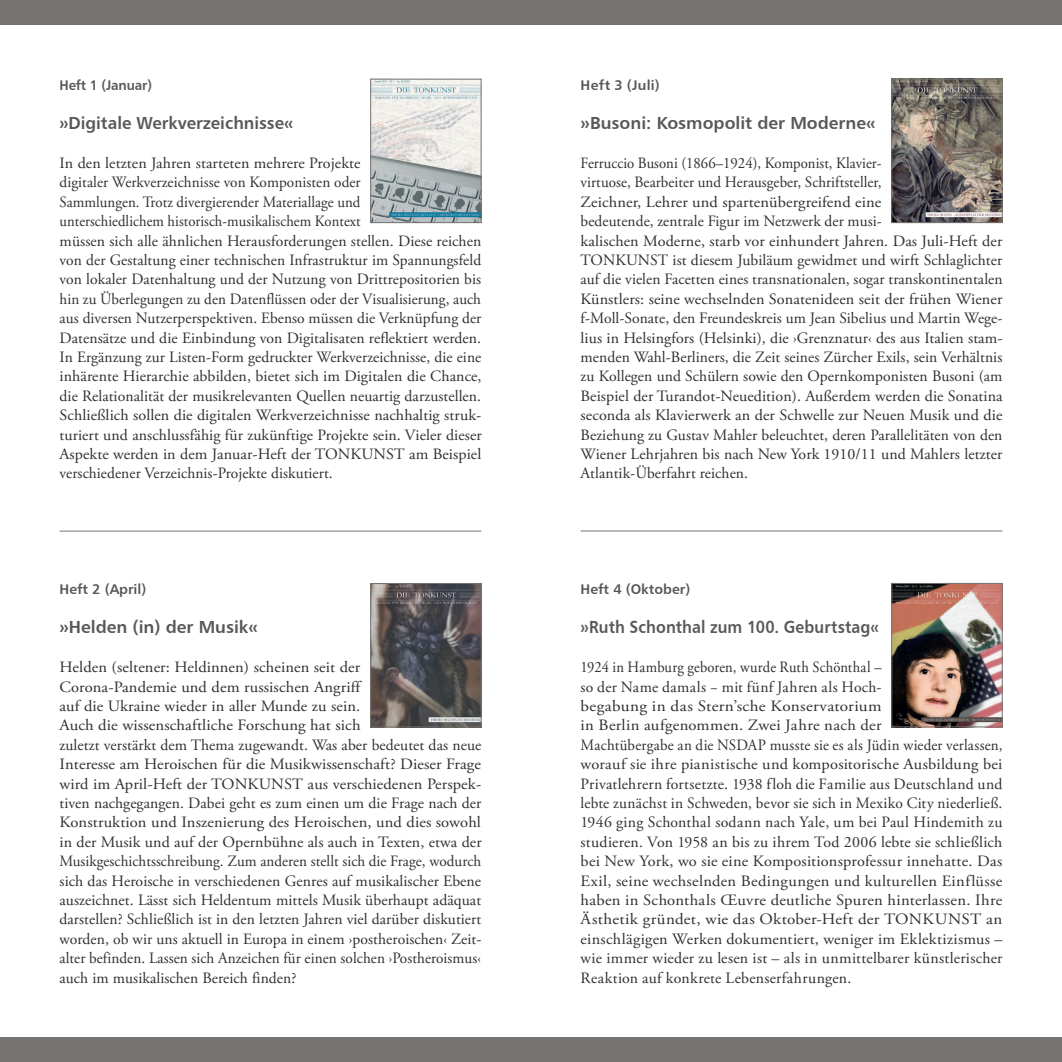
<style>
.page{position:relative;width:1062px;height:1062px;background:#fff}
.page>*{position:absolute;margin:0;border:0;box-sizing:border-box;transform-origin:0 0}
.t1{font:17.5px "Humanist 777 BT Bold B";color:#57585a}
.t2{font:17.5px "Humanist 777 BT Bold B";color:#57585a;scale:.9 1}
.t3{font:15.75px/19.4px "Adobe Garamond Pro";letter-spacing:.005em;color:#312f30}
.t4{font:15.75px/19.4px "Adobe Garamond Pro";letter-spacing:.005em;color:#312f30;scale:.93 1}
.t5{font:15.75px/19.4px "Adobe Garamond Pro";letter-spacing:.005em;color:#312f30;scale:1.04 1}
.t6{font:15.75px/19.4px "Adobe Garamond Pro";letter-spacing:.005em;color:#312f30;scale:.92 1}
.t7{font:14px "Humanist 777 BT Bold B";color:#57585a}
.t8{font:14px "Humanist 777 BT Bold B";color:#57585a;scale:.95 1}
.t9{font:14px "Humanist 777 BT Bold B";letter-spacing:.02em;color:#57585a}
</style>
<div class="page">
<hr style="left:60px;top:531px;width:421px;height:1px;background:#767372">
<div style="left:0;top:0;width:1062px;height:25px;background:#767372"></div>
<div style="left:0;top:1037px;width:1062px;height:25px;background:#767372"></div>
<hr style="left:580px;top:530px;width:422px;height:1px;background:#767372">
<img style="left:372px;top:81px;width:107px;height:140px">
<div style="left:370px;top:79px;width:111px;height:144px;border:1px solid #767372"></div>
<img style="left:372px;top:585px;width:107px;height:140px">
<div style="left:370px;top:583px;width:111px;height:144px;border:1px solid #767372"></div>
<img style="left:893px;top:585px;width:107px;height:140px">
<div style="left:891px;top:583px;width:111px;height:144px;border:1px solid #767372"></div>
<img style="left:893px;top:81px;width:107px;height:140px">
<div style="left:891px;top:79px;width:111px;height:144px;border:1px solid #767372"></div>
<p class="t8" style="left:60px;top:76px;width:99px">Heft 1 (Januar)</p>
<p class="t9" style="left:580px;top:76px;width:81px">Heft 3 (Juli)</p>
<p class="t1" style="left:60px;top:112px;width:235px">»Digitale Werkverzeichnisse«</p>
<p class="t1" style="left:580px;top:112px;width:296px">»Busoni: Kosmopolit der Moderne«</p>
<p class="t3" style="left:60px;top:154px;width:424px">In den letzten Jahren starteten mehrere Projekte<br>digitaler Werkverzeichnisse von Komponisten oder<br>Sammlungen. Trotz divergierender Materiallage und<br>unterschiedlichem historisch-musikalischem Kontext<br>müssen sich alle ähnlichen Herausforderungen stellen. Diese reichen von der Gestaltung einer technischen Infrastruktur im Spannungsfeld von lokaler Datenhaltung und der Nutzung von Drittrepositorien bis hin zu Überlegungen zu den Datenflüssen oder der Visualisierung, auch aus diversen Nutzerperspektiven. Ebenso müssen die Verknüpfung der Datensätze und die Einbindung von Digitalisaten reflektiert werden.<br>In Ergänzung zur Listen-Form gedruckter Werkverzeichnisse, die eine inhärente Hierarchie abbilden, bietet sich im Digitalen die Chance, die Relationalität der musikrelevanten Quellen neuartig darzustellen.<br>Schließlich sollen die digitalen Werkverzeichnisse nachhaltig struk&shy;turiert und anschlussfähig für zukünftige Projekte sein. Vieler dieser Aspekte werden in dem Januar-Heft der TONKUNST am Beispiel verschiedener Verzeichnis-Projekte diskutiert.</p>
<p class="t4" style="left:580px;top:154px;width:455px">Ferruccio Busoni (1866–1924), Komponist, Klavier-<br>virtuose, Bearbeiter und Herausgeber, Schriftsteller,<br>Zeichner, Lehrer und spartenübergreifend eine<br>bedeutende, zentrale Figur im Netzwerk der musi-<br>kalischen Moderne, starb vor einhundert Jahren. Das Juli-Heft der TONKUNST ist diesem Jubiläum gewidmet und wirft Schlaglichter auf die vielen Facetten eines transnationalen, sogar transkontinentalen Künstlers: seine wechselnden Sonatenideen seit der frühen Wiener f-Moll-Sonate, den Freundeskreis um Jean Sibelius und Martin Wege&shy;lius in Helsingfors (Helsinki), die ›Grenznatur‹ des aus Italien stam&shy;menden Wahl-Berliners, die Zeit seines Zürcher Exils, sein Verhältnis zu Kollegen und Schülern sowie den Opernkomponisten Busoni (am Beispiel der Turandot-Neuedition). Außerdem werden die Sonatina seconda als Klavierwerk an der Schwelle zur Neuen Musik und die Beziehung zu Gustav Mahler beleuchtet, deren Parallelitäten von den Wiener Lehrjahren bis nach New York 1910/11 und Mahlers letzter Atlantik-Überfahrt reichen.</p>
<p class="t7" style="left:60px;top:580px;width:88px">Heft 2 (April)</p>
<p class="t7" style="left:580px;top:580px;width:111px">Heft 4 (Oktober)</p>
<p class="t1" style="left:60px;top:616px;width:200px">»Helden (in) der Musik«</p>
<p class="t2" style="left:580px;top:616px;width:333px">»Ruth Schonthal zum 100. Geburtstag«</p>
<p class="t5" style="left:60px;top:658px;width:407px">Helden (seltener: Heldinnen) scheinen seit der<br>Corona-Pandemie und dem russischen Angriff<br>auf die Ukraine wieder in aller Munde zu sein.<br>Auch die wissenschaftliche Forschung hat sich<br>zuletzt verstärkt dem Thema zugewandt. Was aber bedeutet das neue Interesse am Heroischen für die Musikwissenschaft? Dieser Frage wird im April-Heft der TONKUNST aus verschiedenen Perspek&shy;tiven nachgegangen. Dabei geht es zum einen um die Frage nach der Konstruktion und Inszenierung des Heroischen, und dies sowohl in der Musik und auf der Opernbühne als auch in Texten, etwa der Musikgeschichtsschreibung. Zum anderen stellt sich die Frage, wodurch sich das Heroische in verschiedenen Genres auf musikalischer Ebene auszeichnet. Lässt sich Heldentum mittels Musik überhaupt adäquat darstellen? Schließlich ist in den letzten Jahren viel darüber diskutiert worden, ob wir uns aktuell in Europa in einem ›postheroischen‹ Zeit&shy;alter befinden. Lassen sich Anzeichen für einen solchen ›Postheroismus‹ auch im musikalischen Bereich finden?</p>
<p class="t6" style="left:580px;top:658px;width:460px">1924 in Hamburg geboren, wurde Ruth Schönthal –<br>so der Name damals − mit fünf Jahren als Hoch-<br>begabung in das Stern’sche Konservatorium<br>in Berlin aufgenommen. Zwei Jahre nach der<br>Machtübergabe an die NSDAP musste sie es als Jüdin wieder verlassen, worauf sie ihre pianistische und kompositorische Ausbildung bei Privatlehrern fortsetzte. 1938 floh die Familie aus Deutschland und lebte zunächst in Schweden, bevor sie sich in Mexiko City niederließ.<br>1946 ging Schonthal sodann nach Yale, um bei Paul Hindemith zu studieren. Von 1958 an bis zu ihrem Tod 2006 lebte sie schließlich bei New York, wo sie eine Kompositionsprofessur innehatte. Das Exil, seine wechselnden Bedingungen und kulturellen Einflüsse haben in Schonthals Œuvre deutliche Spuren hinterlassen. Ihre Ästhetik gründet, wie das Oktober-Heft der TONKUNST an einschlägigen Werken dokumentiert, weniger im Eklektizismus – wie immer wieder zu lesen ist – als in unmittelbarer künstlerischer Reaktion auf konkrete Lebenserfahrungen.</p>
</div>
